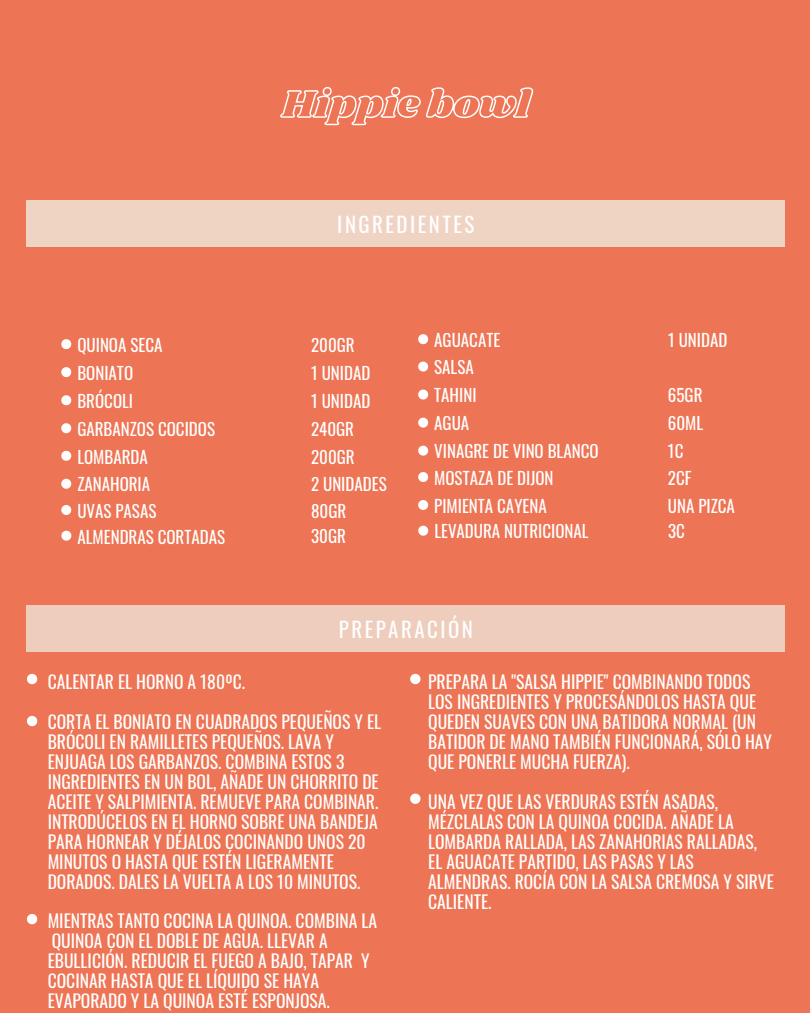
<style>
.page{position:relative;width:810px;height:1013px;background:#fff}
.page>*{position:absolute;margin:0;border:0;box-sizing:border-box;transform-origin:0 0}
.t1{font:20.9px "Oswald";letter-spacing:.12em;color:#fff}
.t2{font:17.6px/20px "Oswald";color:#fff}
.t3{font:17px "Oswald";color:#fff}
</style>
<div class="page">
<div style="left:0;top:0;width:810px;height:1012px;background:#ed7454"></div>
<div style="left:26px;top:200px;width:758px;height:46px;background:#efd4c4"></div>
<svg style="left:280px;top:87px;width:254px;height:39px"></svg>
<div style="left:27px;top:606px;width:758px;height:46px;background:#eecdbc"></div>
<svg style="left:27px;top:674px;width:10px;height:10px"></svg>
<svg style="left:27px;top:716px;width:10px;height:10px"></svg>
<svg style="left:410px;top:674px;width:11px;height:10px"></svg>
<svg style="left:410px;top:793px;width:11px;height:11px"></svg>
<svg style="left:61px;top:339px;width:10px;height:10px"></svg>
<svg style="left:61px;top:395px;width:10px;height:10px"></svg>
<svg style="left:61px;top:451px;width:10px;height:10px"></svg>
<svg style="left:61px;top:367px;width:10px;height:10px"></svg>
<svg style="left:61px;top:423px;width:10px;height:10px"></svg>
<svg style="left:61px;top:479px;width:10px;height:10px"></svg>
<svg style="left:418px;top:334px;width:10px;height:10px"></svg>
<svg style="left:61px;top:505px;width:10px;height:10px"></svg>
<svg style="left:418px;top:361px;width:10px;height:10px"></svg>
<svg style="left:418px;top:417px;width:10px;height:10px"></svg>
<svg style="left:418px;top:389px;width:10px;height:10px"></svg>
<svg style="left:418px;top:445px;width:10px;height:10px"></svg>
<svg style="left:418px;top:472px;width:10px;height:10px"></svg>
<svg style="left:418px;top:500px;width:10px;height:10px"></svg>
<svg style="left:61px;top:530px;width:10px;height:10px"></svg>
<svg style="left:418px;top:525px;width:10px;height:10px"></svg>
<svg style="left:27px;top:914px;width:10px;height:10px"></svg>
<p class="t1" style="left:337px;top:208px;width:139px">INGREDIENTES</p>
<p class="t3" style="left:77px;top:331px;width:87px">QUINOA SECA</p>
<p class="t3" style="left:311px;top:331px;width:45px">200GR</p>
<p class="t3" style="left:77px;top:359px;width:57px">BONIATO</p>
<p class="t3" style="left:311px;top:359px;width:61px">1 UNIDAD</p>
<p class="t3" style="left:434px;top:326px;width:68px">AGUACATE</p>
<p class="t3" style="left:434px;top:354px;width:41px">SALSA</p>
<p class="t3" style="left:668px;top:326px;width:61px">1 UNIDAD</p>
<p class="t3" style="left:77px;top:387px;width:57px">BRÓCOLI</p>
<p class="t3" style="left:311px;top:387px;width:61px">1 UNIDAD</p>
<p class="t3" style="left:434px;top:382px;width:44px">TAHINI</p>
<p class="t3" style="left:668px;top:382px;width:36px">65GR</p>
<p class="t3" style="left:77px;top:415px;width:139px">GARBANZOS COCIDOS</p>
<p class="t3" style="left:311px;top:415px;width:45px">240GR</p>
<p class="t3" style="left:434px;top:410px;width:37px">AGUA</p>
<p class="t3" style="left:668px;top:410px;width:37px">60ML</p>
<p class="t3" style="left:77px;top:443px;width:72px">LOMBARDA</p>
<p class="t3" style="left:311px;top:443px;width:45px">200GR</p>
<p class="t3" style="left:434px;top:438px;width:166px">VINAGRE DE VINO BLANCO</p>
<p class="t3" style="left:668px;top:438px;width:17px">1C</p>
<p class="t3" style="left:77px;top:471px;width:74px">ZANAHORIA</p>
<p class="t3" style="left:77px;top:498px;width:81px">UVAS PASAS</p>
<p class="t3" style="left:311px;top:471px;width:77px">2 UNIDADES</p>
<p class="t3" style="left:311px;top:497px;width:37px">80GR</p>
<p class="t3" style="left:434px;top:464px;width:121px">MOSTAZA DE DIJON</p>
<p class="t3" style="left:668px;top:464px;width:25px">2CF</p>
<p class="t3" style="left:434px;top:492px;width:114px">PIMIENTA CAYENA</p>
<p class="t3" style="left:668px;top:492px;width:69px">UNA PIZCA</p>
<p class="t3" style="left:77px;top:524px;width:149px">ALMENDRAS CORTADAS</p>
<p class="t3" style="left:311px;top:523px;width:36px">30GR</p>
<p class="t3" style="left:434px;top:518px;width:156px">LEVADURA NUTRICIONAL</p>
<p class="t3" style="left:668px;top:518px;width:18px">3C</p>
<p class="t1" style="left:339px;top:613px;width:136px">PREPARACIÓN</p>
<p class="t2" style="left:428px;top:670px;width:345px">PREPARA LA "SALSA HIPPIE" COMBINANDO TODOS LOS INGREDIENTES Y PROCESÁNDOLOS HASTA QUE QUEDEN SUAVES CON UNA BATIDORA NORMAL (UN BATIDOR DE MANO TAMBIÉN FUNCIONARÁ, SÓLO HAY QUE PONERLE MUCHA FUERZA).</p>
<p class="t2" style="left:428px;top:790px;width:347px">UNA VEZ QUE LAS VERDURAS ESTÉN ASADAS, MÉZCLALAS CON LA QUINOA COCIDA. AÑADE LA LOMBARDA RALLADA, LAS ZANAHORIAS RALLADAS, EL AGUACATE PARTIDO, LAS PASAS Y LAS ALMENDRAS. ROCÍA CON LA SALSA CREMOSA Y SIRVE CALIENTE.</p>
<p class="t2" style="left:48px;top:670px;width:199px">CALENTAR EL HORNO A 180ºC.</p>
<p class="t2" style="left:48px;top:710px;width:335px">CORTA EL BONIATO EN CUADRADOS PEQUEÑOS Y EL BRÓCOLI EN RAMILLETES PEQUEÑOS. LAVA Y ENJUAGA LOS GARBANZOS. COMBINA ESTOS 3<br>INGREDIENTES EN UN BOL, AÑADE UN CHORRITO DE ACEITE Y SALPIMIENTA. REMUEVE PARA COMBINAR.<br>INTRODÚCELOS EN EL HORNO SOBRE UNA BANDEJA PARA HORNEAR Y DÉJALOS COCINANDO UNOS 20<br>MINUTOS O HASTA QUE ESTÉN LIGERAMENTE DORADOS. DALES LA VUELTA A LOS 10 MINUTOS.</p>
<p class="t2" style="left:48px;top:910px;width:331px">MIENTRAS TANTO COCINA LA QUINOA. COMBINA LA QUINOA CON EL DOBLE DE AGUA. LLEVAR A EBULLICIÓN. REDUCIR EL FUEGO A BAJO, TAPAR Y COCINAR HASTA QUE EL LÍQUIDO SE HAYA EVAPORADO Y LA QUINOA ESTÉ ESPONJOSA.</p>
</div>
